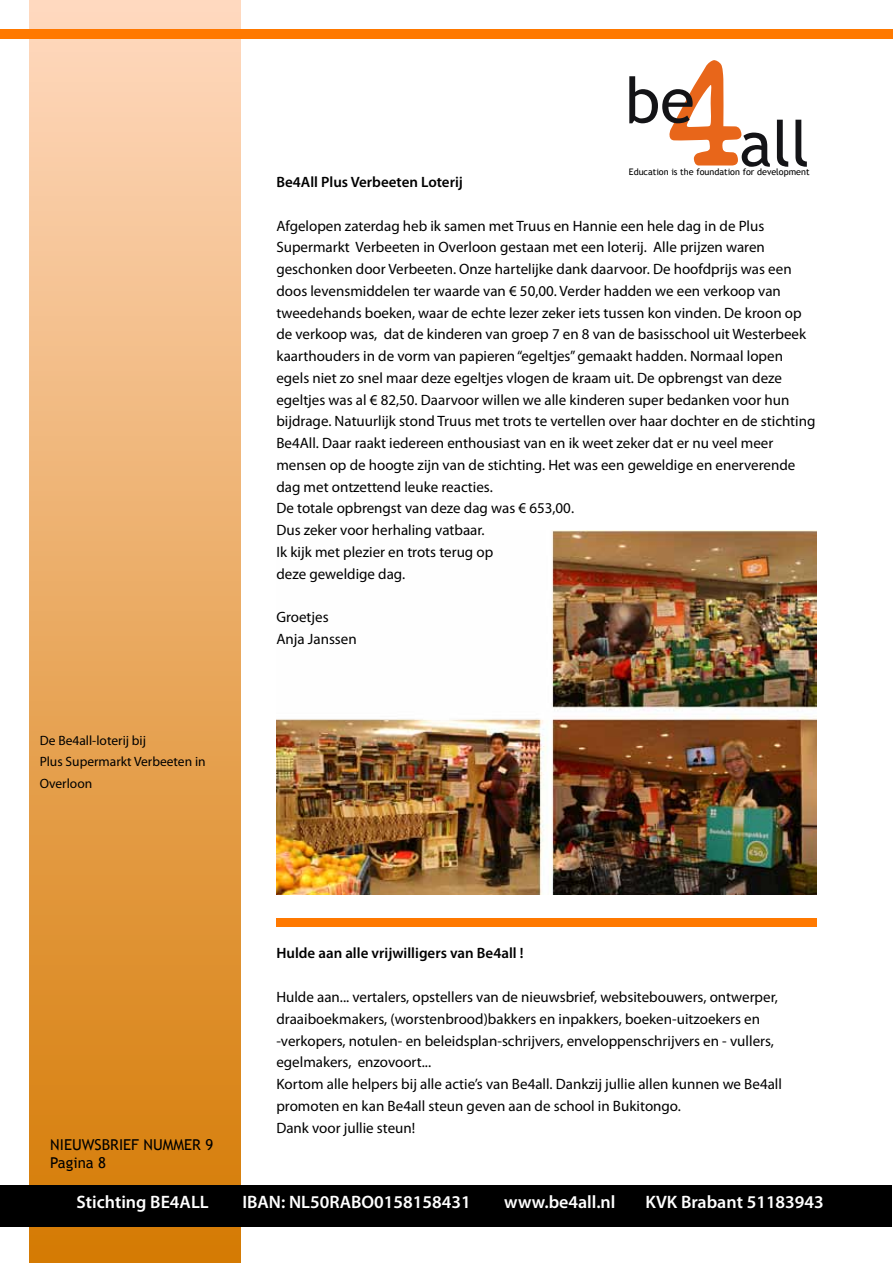
<style>
.page{position:relative;width:893px;height:1263px;background:#fff}
.page>*{position:absolute;margin:0;border:0;box-sizing:border-box;transform-origin:0 0}
.t1{font:63px "Trebuchet MS";color:#141417}
.t2{font:600 18px "Myriad Pro";color:#fff}
.t3{font:15px/21.8px "Myriad Pro";color:#000}
.t4{font:600 15px "Myriad Pro";color:#000}
.t5{font:15px/18px "Trebuchet MS";color:#000}
.t6{font:13.5px/21.8px "Myriad Pro";color:#000}
.t7{font:9px "Trebuchet MS";color:#000}
</style>
<div class="page">
<div style="left:30px;top:0;width:211px;height:1263px;background:linear-gradient(to bottom,#ffdac0,#d37902)"></div>
<div style="left:0;top:1185px;width:891px;height:41px;background:#000"></div>
<svg style="left:669px;top:60px;width:73px;height:105px"></svg>
<div style="left:0;top:29px;width:893px;height:10px;background:#ff7900"></div>
<div style="left:276px;top:918px;width:540px;height:8px;background:#ff7900"></div>
<img style="left:276px;top:530px;width:540px;height:365px">
<p class="t6" style="left:40px;top:729px;width:168px">De Be4all-loterij bij<br>Plus Supermarkt Verbeeten in<br>Overloon</p>
<p class="t5" style="left:50px;top:1136px;width:165px">NIEUWSBRIEF NUMMER 9<br>Pagina 8</p>
<h1 class="t1" style="left:625px;top:63px;width:71px">be</h1>
<h1 class="t1" style="left:739px;top:107px;width:72px">all</h1>
<p class="t7" style="left:629px;top:166px;width:182px">Education is the foundation for development</p>
<p class="t4" style="left:276px;top:172px;width:188px">Be4All Plus Verbeeten Loterij</p>
<p class="t3" style="left:276px;top:214px;width:541px">Afgelopen zaterdag heb ik samen met Truus en Hannie een hele dag in de Plus Supermarkt Verbeeten in Overloon gestaan met een loterij. Alle prijzen waren geschonken door Verbeeten. Onze hartelijke dank daarvoor. De hoofdprijs was een doos levensmiddelen ter waarde van € 50,00. Verder hadden we een verkoop van tweedehands boeken, waar de echte lezer zeker iets tussen kon vinden. De kroon op de verkoop was, dat de kinderen van groep 7 en 8 van de basisschool uit Westerbeek kaarthouders in de vorm van papieren “egeltjes” gemaakt hadden. Normaal lopen egels niet zo snel maar deze egeltjes vlogen de kraam uit. De opbrengst van deze egeltjes was al € 82,50. Daarvoor willen we alle kinderen super bedanken voor hun bijdrage. Natuurlijk stond Truus met trots te vertellen over haar dochter en de stichting Be4All. Daar raakt iedereen enthousiast van en ik weet zeker dat er nu veel meer mensen op de hoogte zijn van de stichting. Het was een geweldige en enerverende dag met ontzettend leuke reacties.<br>De totale opbrengst van deze dag was € 653,00.<br>Dus zeker voor herhaling vatbaar.<br>Ik kijk met plezier en trots terug op<br>deze geweldige dag.</p>
<p class="t3" style="left:276px;top:606px;width:82px">Groetjes<br>Anja Janssen</p>
<p class="t4" style="left:276px;top:944px;width:249px">Hulde aan alle vrijwilligers van Be4all !</p>
<p class="t3" style="left:276px;top:986px;width:507px">Hulde aan... vertalers, opstellers van de nieuwsbrief, websitebouwers, ontwerper, draaiboekmakers, (worstenbrood)bakkers en inpakkers, boeken-uitzoekers en -verkopers, notulen- en beleidsplan-schrijvers, enveloppenschrijvers en - vullers, egelmakers, enzovoort...<br>Kortom alle helpers bij alle actie’s van Be4all. Dankzij jullie allen kunnen we Be4all promoten en kan Be4all steun geven aan de school in Bukitongo.<br>Dank voor jullie steun!</p>
<p class="t2" style="left:77px;top:1190px;width:134px">Stichting BE4ALL</p>
<p class="t2" style="left:242px;top:1190px;width:230px">IBAN: NL50RABO0158158431</p>
<p class="t2" style="left:504px;top:1190px;width:113px">www.be4all.nl</p>
<p class="t2" style="left:645px;top:1190px;width:180px">KVK Brabant 51183943</p>
</div>
